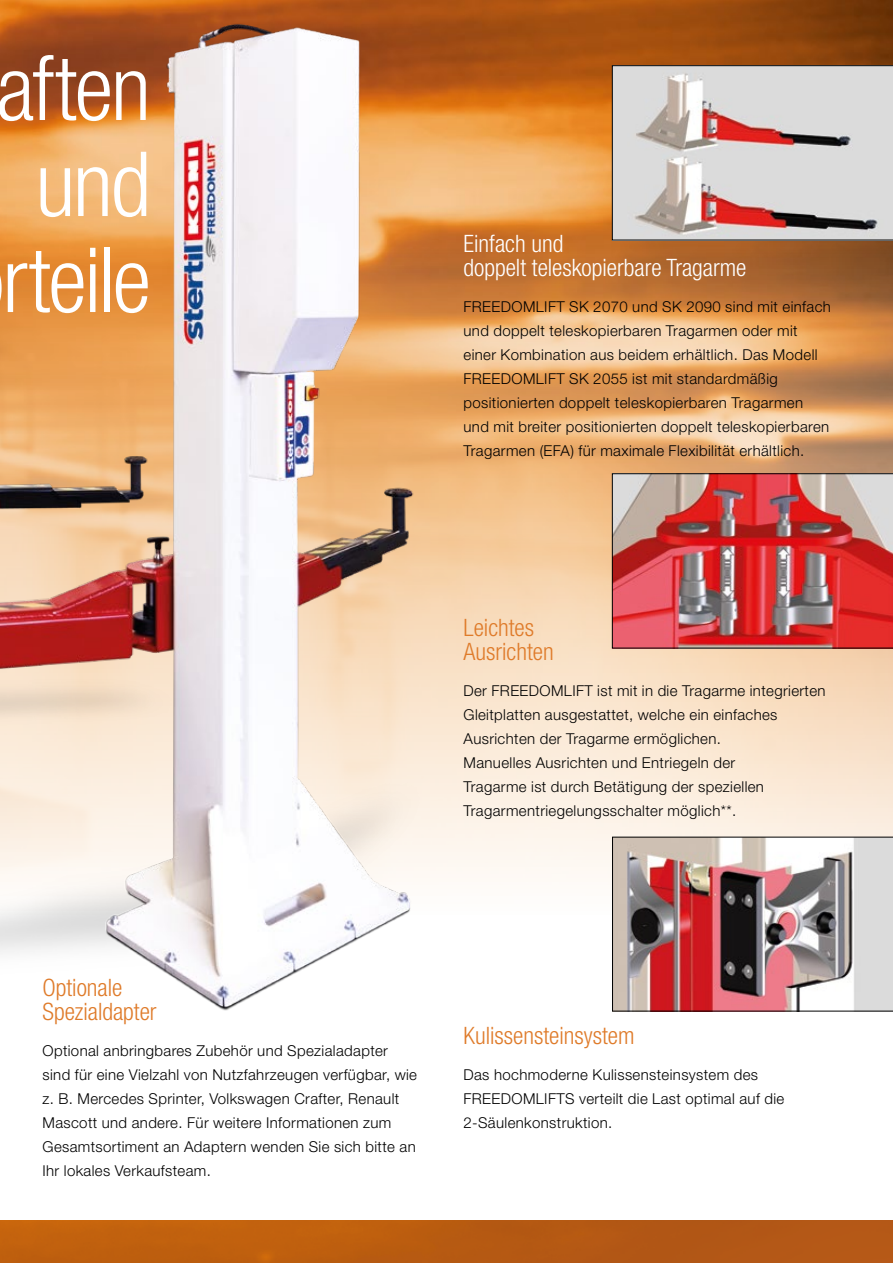
<style>
.page{position:relative;width:893px;height:1263px;background:#fff}
.page>*{position:absolute;margin:0;border:0;box-sizing:border-box;transform-origin:0 0}
.t1{font:300 condensed 90px/96px "Helvetica Neue LT Std";letter-spacing:-.025em;color:#fff;text-align:center}
.t2{font:300 condensed 24px/24px "Helvetica Neue LT Std";color:#df7b2a}
.t3{font:300 condensed 24px/24px "Helvetica Neue LT Std";color:#fff}
.t4{font:300 15px/24px "Helvetica Neue LT Std";letter-spacing:.025em;color:#000}
</style>
<div class="page">
<img style="left:569px;top:0;width:324px;height:878px">
<img style="left:0;top:1220px;width:893px;height:43px">
<img style="left:0;top:0;width:569px;height:1011px">
<svg style="left:612px;top:837px;width:281px;height:174px;background:#b18c8d"></svg>
<img style="left:612px;top:473px;width:281px;height:175px">
<svg style="left:612px;top:65px;width:281px;height:175px;background:#cfc3c2"></svg>
<h1 class="t1" style="left:-4px;top:39px;width:156px">aften und rteile</h1>
<h2 class="t3" style="left:463px;top:231px;width:284px">Einfach und<br>doppelt teleskopierbare Tragarme</h2>
<p class="t4" style="left:463px;top:294px;width:369px">FREEDOMLIFT SK 2070 und SK 2090 sind mit einfach und doppelt teleskopierbaren Tragarmen oder mit einer Kombination aus beidem erhältlich. Das Modell FREEDOMLIFT SK 2055 ist mit standardmäßig positionierten doppelt teleskopierbaren Tragarmen und mit breiter positionierten doppelt teleskopierbaren Tragarmen (EFA) für maximale Flexibilität erhältlich.</p>
<h2 class="t2" style="left:463px;top:615px;width:92px">Leichtes<br>Ausrichten</h2>
<p class="t4" style="left:463px;top:678px;width:364px">Der FREEDOMLIFT ist mit in die Tragarme integrierten Gleitplatten ausgestattet, welche ein einfaches Ausrichten der Tragarme ermöglichen.<br>Manuelles Ausrichten und Entriegeln der<br>Tragarme ist durch Betätigung der speziellen Tragarmentriegelungsschalter möglich**.</p>
<h2 class="t2" style="left:43px;top:975px;width:116px">Optionale<br>Spezialdapter</h2>
<p class="t4" style="left:43px;top:1038px;width:376px">Optional anbringbares Zubehör und Spezialadapter sind für eine Vielzahl von Nutzfahrzeugen verfügbar, wie z. B. Mercedes Sprinter, Volkswagen Crafter, Renault Mascott und andere. Für weitere Informationen zum Gesamtsortiment an Adaptern wenden Sie sich bitte an Ihr lokales Verkaufsteam.</p>
<h2 class="t2" style="left:463px;top:1023px;width:172px">Kulissensteinsystem</h2>
<p class="t4" style="left:463px;top:1062px;width:322px">Das hochmoderne Kulissensteinsystem des<br>FREEDOMLIFTS verteilt die Last optimal auf die<br>2-Säulenkonstruktion.</p>
</div>
